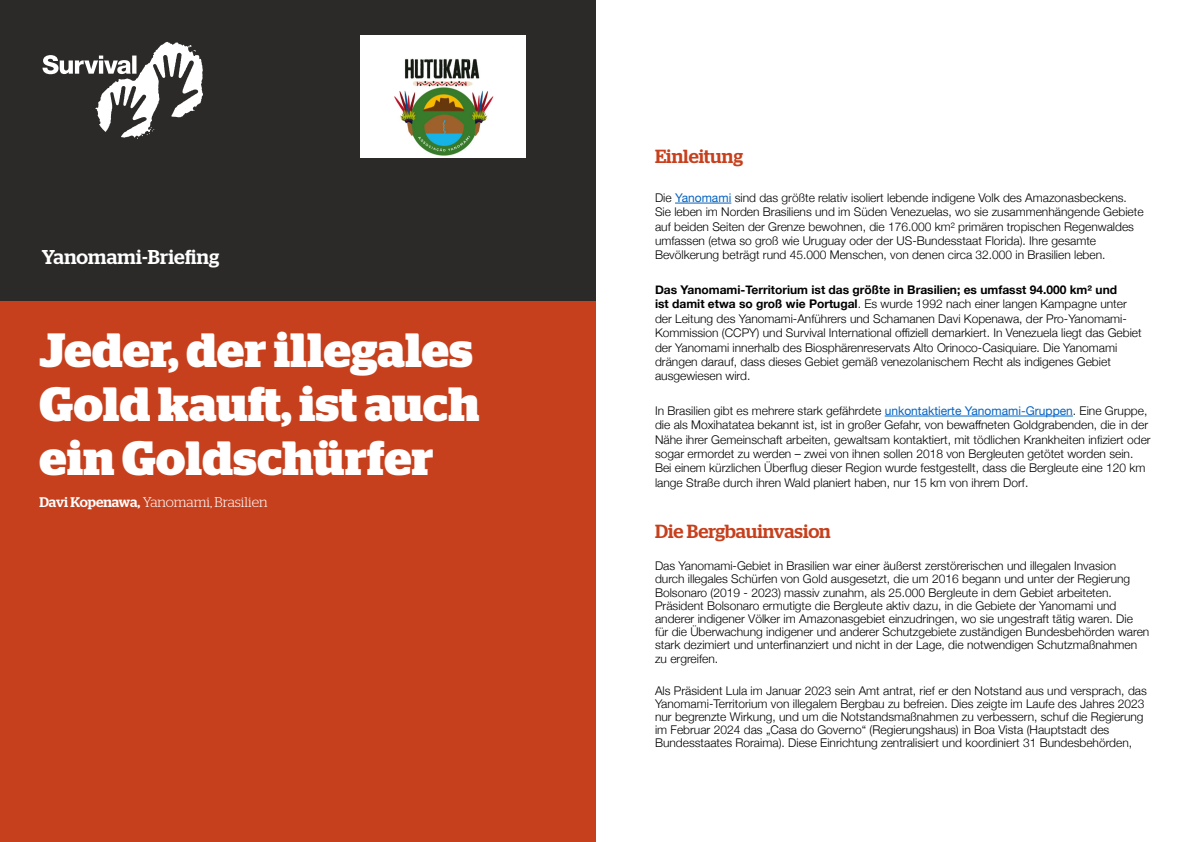
<style>
.page{position:relative;width:1191px;height:842px;background:#fff}
.page>*{position:absolute;margin:0;border:0;box-sizing:border-box;transform-origin:0 0}
.t1{font:700 48px/54px "Stag";letter-spacing:.01em;color:#fff}
.t2{font:500 20px "Stag";letter-spacing:.01em;color:#fff}
.t3{font:500 19px "Stag";color:#c6401d}
.t4{font:300 14px "Stag";color:#fff}
.t5{font:300 12px/14.4px "Helvetica Neue";color:#000}
.s1{font-weight:500}
.s2{font-weight:400;color:#0563c1}
.s3{font-weight:700}
</style>
<div class="page">
<div style="left:0;top:274px;width:595px;height:568px;background:#c6401d"></div>
<div style="left:0;top:0;width:595px;height:300px;background:#2c2a29"></div>
<svg style="left:43px;top:42px;width:160px;height:97px"></svg>
<img style="left:361px;top:35px;width:164px;height:122px">
<hr style="left:675px;top:203px;width:56px;height:1px;background:#0563c1">
<hr style="left:884px;top:416px;width:189px;height:1px;background:#0563c1">
<h2 class="t2" style="left:42px;top:245px;width:179px">Yanomami-Briefing</h2>
<h1 class="t1" style="left:40px;top:323px;width:441px">Jeder, der illegales<br>Gold kauft, ist auch ein Goldschürfer</h1>
<p class="t4" style="left:40px;top:494px;width:229px"><span class="s1">Davi Kopenawa,</span> Yanomami, Brasilien</p>
<h3 class="t3" style="left:655px;top:145px;width:89px">Einleitung</h3>
<p class="t5" style="left:655px;top:189px;width:490px">Die <span class="s2">Yanomami</span> sind das größte relativ isoliert lebende indigene Volk des Amazonasbeckens.<br>Sie leben im Norden Brasiliens und im Süden Venezuelas, wo sie zusammenhängende Gebiete auf beiden Seiten der Grenze bewohnen, die 176.000 km² primären tropischen Regenwaldes umfassen (etwa so groß wie Uruguay oder der US-Bundesstaat Florida). Ihre gesamte Bevölkerung beträgt rund 45.000 Menschen, von denen circa 32.000 in Brasilien leben.</p>
<p class="t5" style="left:655px;top:282px;width:488px"><span class="s3">Das Yanomami-Territorium ist das größte in Brasilien; es umfasst 94.000 km² und<br>ist damit etwa so groß wie Portugal</span>. Es wurde 1992 nach einer langen Kampagne unter der Leitung des Yanomami-Anführers und Schamanen Davi Kopenawa, der Pro-Yanomami-Kommission (CCPY) und Survival International offiziell demarkiert. In Venezuela liegt das Gebiet der Yanomami innerhalb des Biosphärenreservats Alto Orinoco-Casiquiare. Die Yanomami drängen darauf, dass dieses Gebiet gemäß venezolanischem Recht als indigenes Gebiet ausgewiesen wird.</p>
<p class="t5" style="left:655px;top:402px;width:497px">In Brasilien gibt es mehrere stark gefährdete <span class="s2">unkontaktierte Yanomami-Gruppen</span>. Eine Gruppe, die als Moxihatatea bekannt ist, ist in großer Gefahr, von bewaffneten Goldgrabenden, die in der Nähe ihrer Gemeinschaft arbeiten, gewaltsam kontaktiert, mit tödlichen Krankheiten infiziert oder sogar ermordet zu werden – zwei von ihnen sollen 2018 von Bergleuten getötet worden sein.<br>Bei einem kürzlichen Überflug dieser Region wurde festgestellt, dass die Bergleute eine 120 km lange Straße durch ihren Wald planiert haben, nur 15 km von ihrem Dorf.</p>
<h3 class="t3" style="left:655px;top:520px;width:177px">Die Bergbauinvasion</h3>
<p class="t5" style="left:655px;top:558px;width:496px;line-height:13.2px">Das Yanomami-Gebiet in Brasilien war einer äußerst zerstörerischen und illegalen Invasion<br>durch illegales Schürfen von Gold ausgesetzt, die um 2016 begann und unter der Regierung Bolsonaro (2019 - 2023) massiv zunahm, als 25.000 Bergleute in dem Gebiet arbeiteten.<br>Präsident Bolsonaro ermutigte die Bergleute aktiv dazu, in die Gebiete der Yanomami und anderer indigener Völker im Amazonasgebiet einzudringen, wo sie ungestraft tätig waren. Die<br>für die Überwachung indigener und anderer Schutzgebiete zuständigen Bundesbehörden waren stark dezimiert und unterfinanziert und nicht in der Lage, die notwendigen Schutzmaßnahmen zu ergreifen.</p>
<p class="t5" style="left:655px;top:683px;width:493px;line-height:13.2px">Als Präsident Lula im Januar 2023 sein Amt antrat, rief er den Notstand aus und versprach, das Yanomami-Territorium von illegalem Bergbau zu befreien. Dies zeigte im Laufe des Jahres 2023 nur begrenzte Wirkung, und um die Notstandsmaßnahmen zu verbessern, schuf die Regierung im Februar 2024 das „Casa do Governo“ (Regierungshaus) in Boa Vista (Hauptstadt des Bundesstaates Roraima). Diese Einrichtung zentralisiert und koordiniert 31 Bundesbehörden,</p>
</div>
